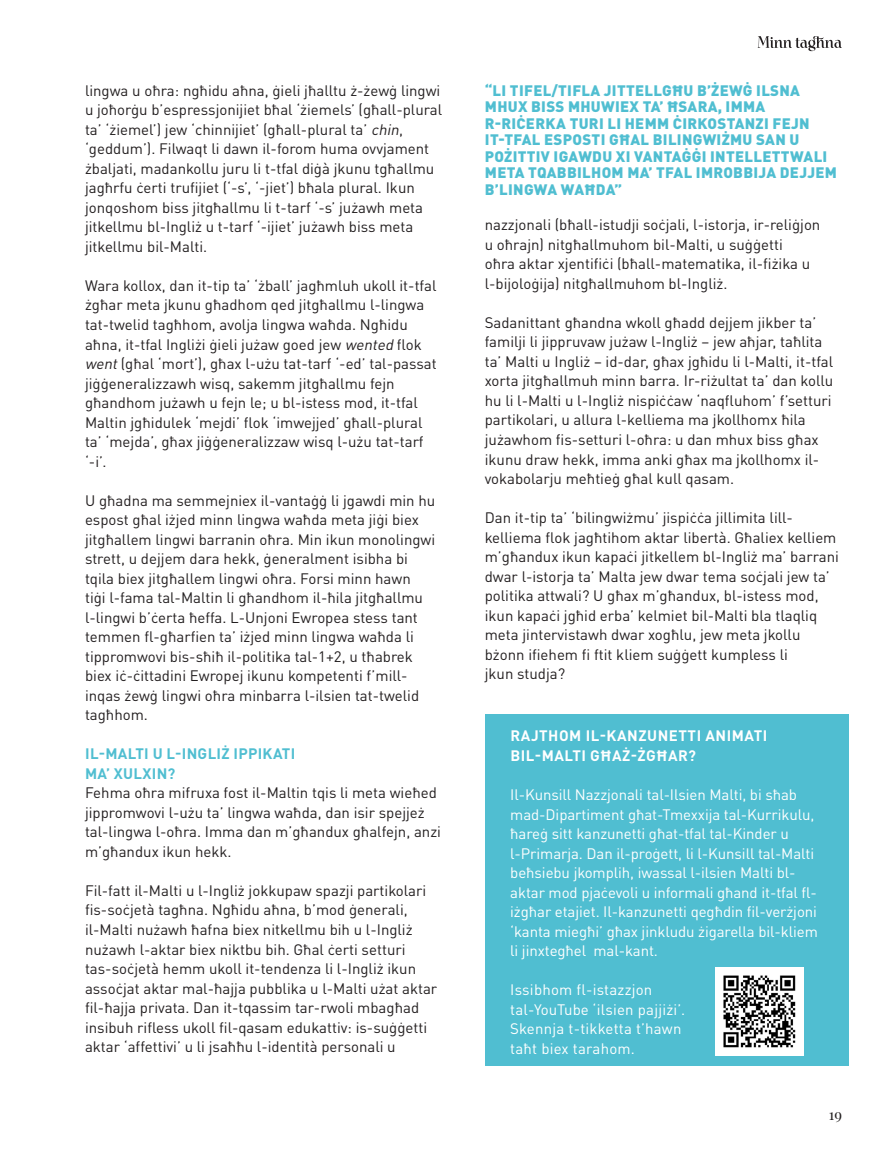
<style>
.page{position:relative;width:893px;height:1149px;background:#fff}
.page>*{position:absolute;margin:0;border:0;box-sizing:border-box;transform-origin:0 0}
.t1{font:15px/19.5px "DIN Pro";color:#231f20}
.t2{font:15px/19.5px "DIN Pro";letter-spacing:-.005em;color:#fff}
.t3{font:900 15px/16.5px "DIN Pro";letter-spacing:.02em;color:#50bed1}
.t4{font:15px "DIN Pro";letter-spacing:.015em;color:#fff}
.t5{font:700 15px "DIN Pro";letter-spacing:.035em;color:#fff}
.t6{font:700 15px "DIN Pro";letter-spacing:.02em;color:#50bed1}
.t7{font:15px "Playfair Display";color:#231f20}
.s1{font-style:italic}
</style>
<div class="page">
<div style="left:485px;top:714px;width:363px;height:351px;background:#50bed1"></div>
<img style="left:716px;top:967px;width:88px;height:87px">
<svg style="left:757px;top:36px;width:85px;height:15px"></svg>
<p class="t1" style="left:85px;top:79px;width:359px">lingwa u oħra: ngħidu aħna, ġieli jħalltu ż-żewġ lingwi u joħorġu b’espressjonijiet bħal ‘żiemels’ (għall-plural ta’ ‘żiemel’) jew ‘chinnijiet’ (għall-plural ta’ <span class="s1">chin</span>, ‘geddum’). Filwaqt li dawn il-forom huma ovvjament żbaljati, madankollu juru li t-tfal diġà jkunu tgħallmu jagħrfu ċerti trufijiet (‘-s’, ‘-jiet’) bħala plural. Ikun jonqoshom biss jitgħallmu li t-tarf ‘-s’ jużawh meta jitkellmu bl-Ingliż u t-tarf ‘-ijiet’ jużawh biss meta jitkellmu bil-Malti.</p>
<p class="t1" style="left:85px;top:274px;width:353px">Wara kollox, dan it-tip ta’ ‘żball’ jagħmluh ukoll it-tfal żgħar meta jkunu għadhom qed jitgħallmu l-lingwa tat-twelid tagħhom, avolja lingwa waħda. Ngħidu aħna, it-tfal Ingliżi ġieli jużaw goed jew <span class="s1">wented</span> flok <span class="s1">went</span>(għal ‘mort’), għax l-użu tat-tarf ‘-ed’ tal-passat jiġġeneralizzawh wisq, sakemm jitgħallmu fejn għandhom jużawh u fejn le; u bl-istess mod, it-tfal Maltin jgħidulek ‘mejdi’ flok ‘imwejjed’ għall-plural ta’ ‘mejda’, għax jiġġeneralizzaw wisq l-użu tat-tarf ‘-i’.</p>
<p class="t1" style="left:85px;top:489px;width:352px">U għadna ma semmejniex il-vantaġġ li jgawdi min hu espost għal iżjed minn lingwa waħda meta jiġi biex jitgħallem lingwi barranin oħra. Min ikun monolingwi strett, u dejjem dara hekk, ġeneralment isibha bi tqila biex jitgħallem lingwi oħra. Forsi minn hawn<br>tiġi l-fama tal-Maltin li għandhom il-ħila jitgħallmu l-lingwi b’ċerta ħeffa. L-Unjoni Ewropea stess tant temmen fl-għarfien ta’ iżjed minn lingwa waħda li tippromwovi bis-sħiħ il-politika tal-1+2, u tħabrek biex iċ-ċittadini Ewropej ikunu kompetenti f’mill&shy;inqas żewġ lingwi oħra minbarra l-ilsien tat-twelid tagħhom.</p>
<p class="t6" style="left:85px;top:741px;width:212px">IL-MALTI U L-INGLIŻ IPPIKATI</p>
<p class="t6" style="left:85px;top:760px;width:92px">MA’ XULXIN?</p>
<p class="t1" style="left:85px;top:781px;width:357px">Fehma oħra mifruxa fost il-Maltin tqis li meta wieħed jippromwovi l-użu ta’ lingwa waħda, dan isir spejjeż tal-lingwa l-oħra. Imma dan m’għandux għalfejn, anzi m’għandux ikun hekk.</p>
<p class="t1" style="left:85px;top:879px;width:354px">Fil-fatt il-Malti u l-Ingliż jokkupaw spazji partikolari fis-soċjetà tagħna. Ngħidu aħna, b’mod ġenerali, il-Malti nużawh ħafna biex nitkellmu bih u l-Ingliż nużawh l-aktar biex niktbu bih. Għal ċerti setturi tas-soċjetà hemm ukoll it-tendenza li l-Ingliż ikun assoċjat aktar mal-ħajja pubblika u l-Malti użat aktar fil-ħajja privata. Dan it-tqassim tar-rwoli mbagħad insibuh rifless ukoll fil-qasam edukattiv: is-suġġetti aktar ‘affettivi’ u li jsaħħu l-identità personali u</p>
<p class="t3" style="left:485px;top:80px;width:354px">“LI TIFEL/TIFLA JITTELLGĦU B’ŻEWĠ ILSNA MHUX BISS MHUWIEX TA’ ĦSARA, IMMA R-RIĊERKA TURI LI HEMM ĊIRKOSTANZI FEJN IT-TFAL ESPOSTI GĦAL BILINGWIŻMU SAN U POŻITTIV IGAWDU XI VANTAĠĠI INTELLETTWALI META TQABBILHOM MA’ TFAL IMROBBIJA DEJJEM B’LINGWA WAĦDA”</p>
<p class="t1" style="left:485px;top:213px;width:337px">nazzjonali (bħall-istudji soċjali, l-istorja, ir-reliġjon u oħrajn) nitgħallmuhom bil-Malti, u suġġetti<br>oħra aktar xjentifiċi (bħall-matematika, il-fiżika u l-bijoloġija) nitgħallmuhom bl-Ingliż.</p>
<p class="t1" style="left:485px;top:311px;width:350px">Sadanittant għandna wkoll għadd dejjem jikber ta’ familji li jippruvaw jużaw l-Ingliż – jew aħjar, taħlita ta’ Malti u Ingliż – id-dar, għax jgħidu li l-Malti, it-tfal xorta jitgħallmuh minn barra. Ir-riżultat ta’ dan kollu hu li l-Malti u l-Ingliż nispiċċaw ‘naqfluhom’ f’setturi partikolari, u allura l-kelliema ma jkollhomx ħila jużawhom fis-setturi l-oħra: u dan mhux biss għax ikunu draw hekk, imma anki għax ma jkollhomx il&shy;vokabolarju meħtieġ għal kull qasam.</p>
<p class="t1" style="left:485px;top:506px;width:356px">Dan it-tip ta’ ‘bilingwiżmu’ jispiċċa jillimita lill&shy;kelliema flok jagħtihom aktar libertà. Għaliex kelliem m’għandux ikun kapaċi jitkellem bl-Ingliż ma’ barrani dwar l-istorja ta’ Malta jew dwar tema soċjali jew ta’ politika attwali? U għax m’għandux, bl-istess mod, ikun kapaċi jgħid erba’ kelmiet bil-Malti bla tlaqliq meta jintervistawh dwar xogħlu, jew meta jkollu bżonn ifiehem fi ftit kliem suġġett kumpless li</p>
<p class="t1" style="left:485px;top:662px;width:82px">jkun studja?</p>
<p class="t5" style="left:510px;top:723px;width:258px">RAJTHOM IL-KANZUNETTI ANIMATI</p>
<p class="t5" style="left:510px;top:742px;width:187px">BIL-MALTI GĦAŻ-ŻGĦAR?</p>
<p class="t2" style="left:510px;top:783px;width:309px">Il-Kunsill Nazzjonali tal-Ilsien Malti, bi sħab mad-Dipartiment għat-Tmexxija tal-Kurrikulu, ħareġ sitt kanzunetti għat-tfal tal-Kinder u l-Primarja. Dan il-proġett, li l-Kunsill tal-Malti beħsiebu jkomplih, iwassal l-ilsien Malti bl&shy;aktar mod pjaċevoli u informali għand it-tfal fl&shy;iżgħar etajiet. Il-kanzunetti qegħdin fil-verżjoni ‘kanta miegħi’ għax jinkludu żigarella bil-kliem li jinxtegħel mal-kant.</p>
<p class="t4" style="left:510px;top:977px;width:144px">Issibhom fl-istazzjon</p>
<p class="t4" style="left:510px;top:997px;width:176px">tal-YouTube ‘ilsien pajjiżi’.</p>
<p class="t4" style="left:510px;top:1016px;width:173px">Skennja t-tikketta t’hawn</p>
<p class="t4" style="left:510px;top:1036px;width:126px">taħt biex tarahom.</p>
<p class="t7" style="left:829px;top:1101px;width:15px">19</p>
</div>
